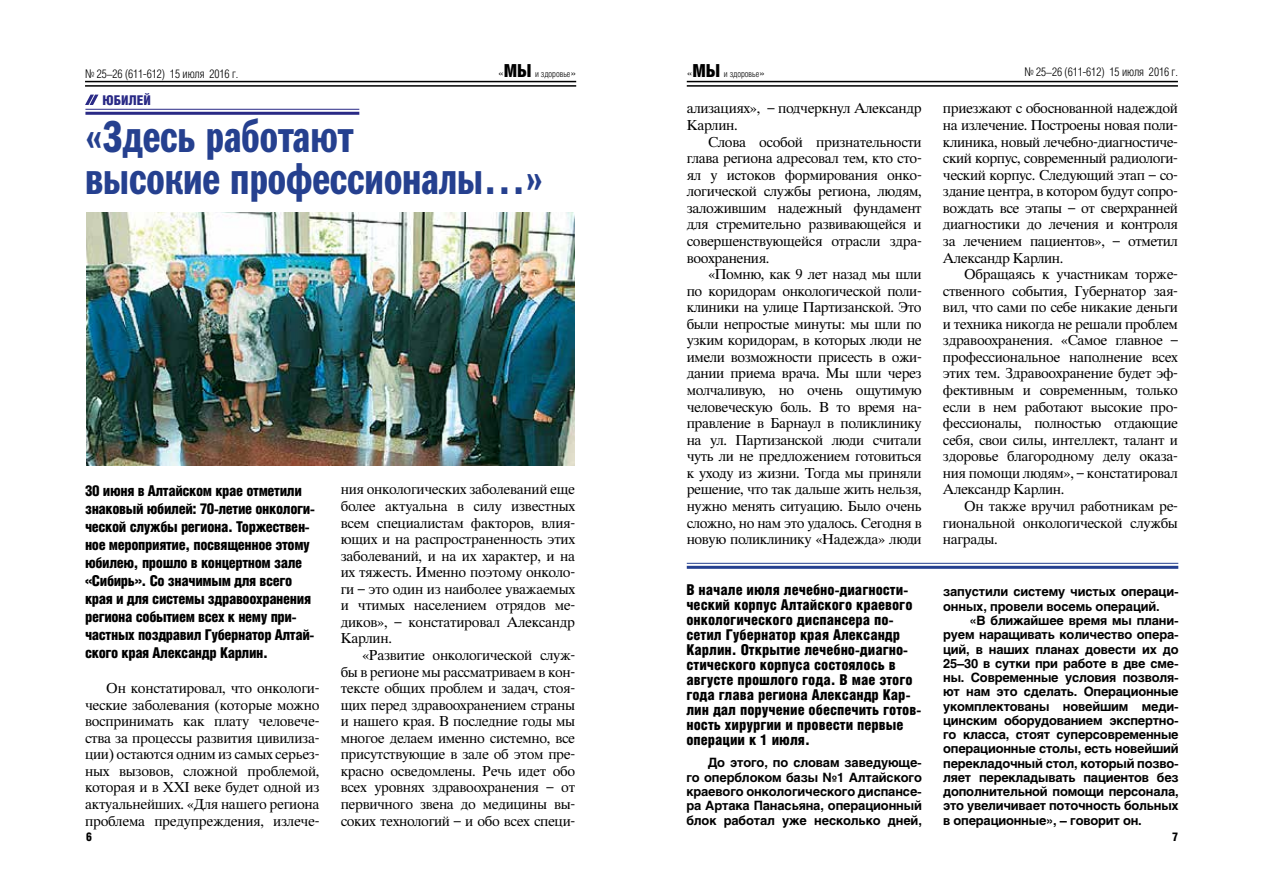
<style>
.page{position:relative;width:1263px;height:893px;background:#fff}
.page>*{position:absolute;margin:0;border:0;box-sizing:border-box;transform-origin:0 0}
.t1{font:45px/42px "Franklin Gothic Demi Cmp C";color:#25408f}
.t2{font:900 15px/15px "Helios Cond";color:#000}
.t3{font:900 15px/18px "Helios Cond";letter-spacing:-.025em;color:#000}
.t4{font:13.8px/16.5px "Thames";letter-spacing:-.025em;color:#000;text-align:justify}
.t5{font:900 13.5px "Helios Cond";color:#2a2a86}
.t6{font:700 12.75px/14.2px "Helios";letter-spacing:-.01em;color:#000;text-align:justify}
.t7{font:300 12px "Helios Cond";letter-spacing:-.005em;color:#000}
.t8{font:900 12px "Helios Cond";color:#000}
.t9{font:300 9px "Helios Cond";letter-spacing:-.005em;color:#000}
.s1{font-size:12px}
.s2{font-weight:900;font-size:18px}
</style>
<div class="page">
<hr style="left:85px;top:81px;width:491px;height:1px;background:#000">
<hr style="left:85px;top:85px;width:491px;height:2px;background:#000">
<hr style="left:687px;top:81px;width:491px;height:1px;background:#000">
<hr style="left:687px;top:85px;width:491px;height:2px;background:#000">
<hr style="left:85px;top:109px;width:274px;height:1px;background:#2a2a86">
<hr style="left:85px;top:112px;width:274px;height:3px;background:#2a2a86">
<svg style="left:85px;top:95px;width:13px;height:10px"></svg>
<img style="left:86px;top:213px;width:488px;height:253px">
<hr style="left:687px;top:563px;width:491px;height:1px;background:#25408f">
<hr style="left:687px;top:566px;width:491px;height:3px;background:#25408f">
<p class="t7" style="left:85px;top:67px;width:155px">№ 25–26 (611-612) 15 июля 2016 г.</p>
<p class="t9" style="left:498px;top:69px;width:80px"><span class="s1">«</span><span class="s2">МЫ</span> и здоровье<span class="s1">»</span></p>
<p class="t9" style="left:687px;top:69px;width:80px"><span class="s1">«</span><span class="s2">МЫ</span> и здоровье<span class="s1">»</span></p>
<p class="t7" style="left:1024px;top:65px;width:155px">№ 25–26 (611-612) 15 июля 2016 г.</p>
<p class="t5" style="left:102px;top:92px;width:50px">Юбилей</p>
<h1 class="t1" style="left:85px;top:114px;width:460px">«Здесь работают<br>высокие профессионалы…»</h1>
<p class="t3" style="left:85px;top:481px;width:231px">30 июня в Алтайском крае отметили знаковый юбилей: 70-летие онкологи&shy;ческой службы региона. Торжествен&shy;ное мероприятие, посвященное этому юбилею, прошло в концертном зале «Сибирь». Со значимым для всего края и для системы здравоохранения региона событием всех к нему при&shy;частных поздравил Губернатор Алтай&shy;ского края Александр Карлин.</p>
<p class="t4" style="left:85px;top:680px;width:236px;text-indent:21px">Он констатировал, что онкологи&shy;ческие заболевания (которые можно воспринимать как плату человече&shy;ства за процессы развития цивилиза&shy;ции) остаются одним из самых серьез&shy;ных вызовов, сложной проблемой, которая и в XXI веке будет одной из актуальнейших. «Для нашего региона проблема предупреждения, излече-</p>
<p class="t4" style="left:341px;top:481px;width:236px">ния онкологических заболеваний еще более актуальна в силу известных всем специалистам факторов, влия&shy;ющих и на распространенность этих заболеваний, и на их характер, и на их тяжесть. Именно поэтому онколо&shy;ги – это один из наиболее уважаемых и чтимых населением отрядов ме&shy;диков», – констатировал Александр Карлин.</p>
<p class="t4" style="left:341px;top:647px;width:236px;text-indent:21px">«Развитие онкологической служ&shy;бы в регионе мы рассматриваем в кон&shy;тексте общих проблем и задач, стоя&shy;щих перед здравоохранением страны и нашего края. В последние годы мы многое делаем именно системно, все присутствующие в зале об этом пре&shy;красно осведомлены. Речь идет обо всех уровнях здравоохранения – от первичного звена до медицины вы&shy;соких технологий – и обо всех специ-</p>
<p class="t4" style="left:687px;top:101px;width:236px">ализациях», – подчеркнул Александр<br>Карлин.</p>
<p class="t4" style="left:687px;top:134px;width:236px;text-indent:21px">Слова особой признательности глава региона адресовал тем, кто сто&shy;ял у истоков формирования онко&shy;логической службы региона, людям, заложившим надежный фундамент для стремительно развивающейся и совершенствующейся отрасли здра&shy;воохранения.</p>
<p class="t4" style="left:687px;top:266px;width:236px;text-indent:21px">«Помню, как 9 лет назад мы шли по коридорам онкологической поли&shy;клиники на улице Партизанской. Это были непростые минуты: мы шли по узким коридорам, в которых люди не имели возможности присесть в ожи&shy;дании приема врача. Мы шли через молчаливую, но очень ощутимую человеческую боль. В то время на&shy;правление в Барнаул в поликлинику на ул. Партизанской люди считали чуть ли не предложением готовиться к уходу из жизни. Тогда мы приняли решение, что так дальше жить нельзя, нужно менять ситуацию. Было очень сложно, но нам это удалось. Сегодня в новую поликлинику «Надежда» люди</p>
<p class="t2" style="left:686px;top:582px;width:236px">В начале июля лечебно-диагности&shy;ческий корпус Алтайского краевого онкологического диспансера по&shy;сетил Губернатор края Александр<br>Карлин. Открытие лечебно-диагно&shy;стического корпуса состоялось в августе прошлого года. В мае этого года глава региона Александр Кар&shy;лин дал поручение обеспечить готов&shy;ность хирургии и провести первые операции к 1 июля.</p>
<p class="t6" style="left:686px;top:756px;width:237px;text-indent:21px">До этого, по словам заведующе&shy;го оперблоком базы №1 Алтайского краевого онкологического диспансе&shy;ра Артака Панасьяна, операционный блок работал уже несколько дней,</p>
<p class="t4" style="left:943px;top:101px;width:236px">приезжают с обоснованной надеждой на излечение. Построены новая поли&shy;клиника, новый лечебно-диагностиче&shy;ский корпус, современный радиологи&shy;ческий корпус. Следующий этап – со&shy;здание центра, в котором будут сопро&shy;вождать все этапы – от сверхранней диагностики до лечения и контроля за лечением пациентов», – отметил Александр Карлин.</p>
<p class="t4" style="left:943px;top:266px;width:236px;text-indent:21px">Обращаясь к участникам торже&shy;ственного события, Губернатор зая&shy;вил, что сами по себе никакие деньги и техника никогда не решали проблем здравоохранения. «Самое главное – профессиональное наполнение всех этих тем. Здравоохранение будет эф&shy;фективным и современным, только если в нем работают высокие про&shy;фессионалы, полностью отдающие себя, свои силы, интеллект, талант и здоровье благородному делу оказа&shy;ния помощи людям», – констатировал Александр Карлин.</p>
<p class="t4" style="left:943px;top:498px;width:236px;text-indent:21px">Он также вручил работникам ре&shy;гиональной онкологической службы награды.</p>
<p class="t6" style="left:943px;top:585px;width:237px">запустили систему чистых операци&shy;онных, провели восемь операций.</p>
<p class="t6" style="left:943px;top:613px;width:237px;text-indent:26px">«В ближайшее время мы плани&shy;руем наращивать количество опера&shy;ций, в наших планах довести их до 25–30 в сутки при работе в две сме&shy;ны. Современные условия позволя&shy;ют нам это сделать. Операционные укомплектованы новейшим меди&shy;цинским оборудованием экспертно&shy;го класса, стоят суперсовременные операционные столы, есть новейший перекладочный стол, который позво&shy;ляет перекладывать пациентов без дополнительной помощи персонала, это увеличивает поточность больных в операционные», – говорит он.</p>
<p class="t8" style="left:86px;top:830px;width:8px">6</p>
<p class="t8" style="left:1172px;top:830px;width:8px">7</p>
</div>
